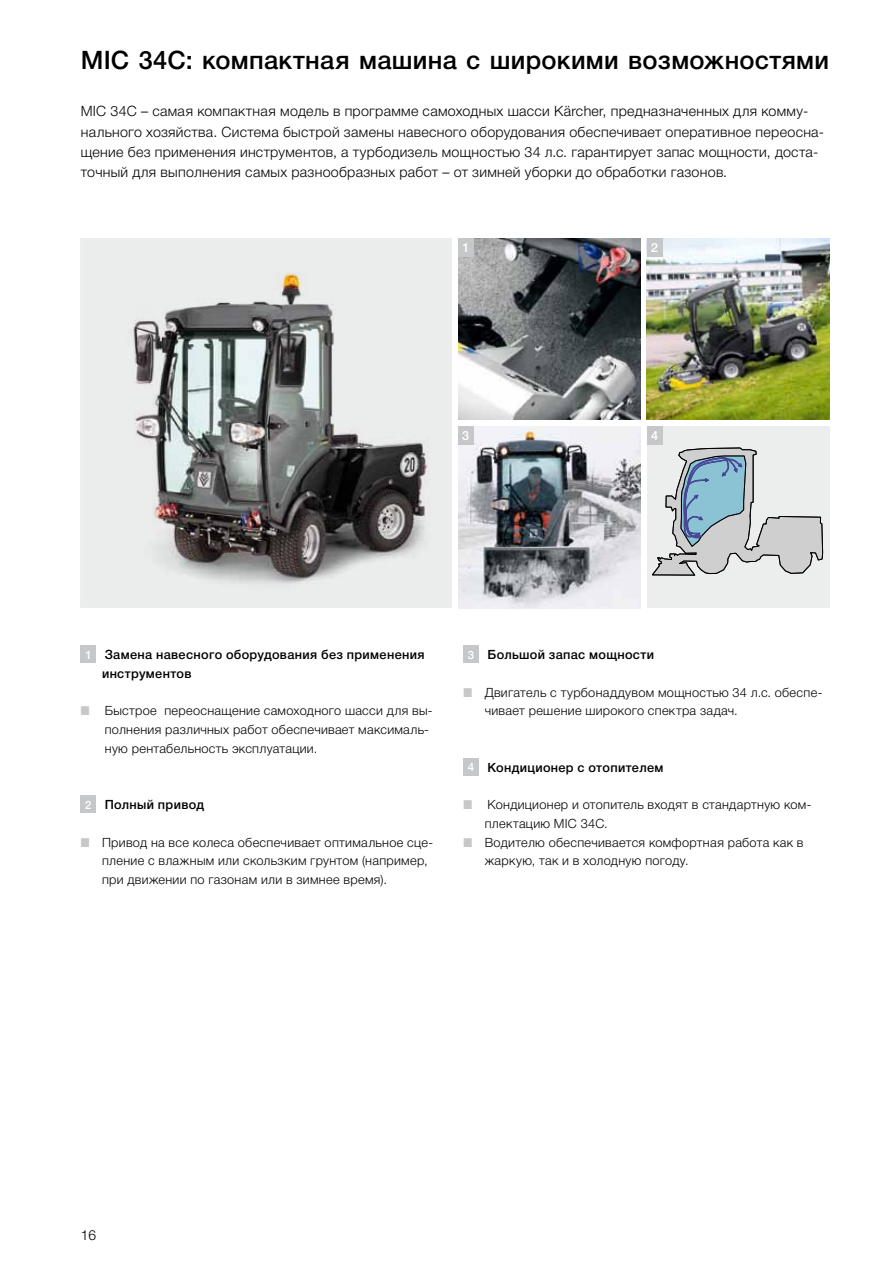
<style>
.page{position:relative;width:893px;height:1263px;background:#fff}
.page>*{position:absolute;margin:0;border:0;box-sizing:border-box;transform-origin:0 0}
.t1{font:500 25.5px "Helvetica Neue Cyr";letter-spacing:.01em;color:#000}
.t2{font:300 14.25px/20.2px "Helvetica Neue Cyr";letter-spacing:.02em;color:#000}
.t3{font:300 13.8px "Helvetica Neue Cyr";color:#000}
.t4{font:300 12.75px/18.8px "Helvetica Neue Cyr";letter-spacing:.025em;color:#000}
.t5{font:500 12.75px/18.8px "Helvetica Neue Cyr";letter-spacing:.025em;color:#000}
.t6{font:500 12.75px "Helvetica Neue Cyr";color:#fff}
.s1{font-family:"Helvetica Neue LT Pro"}
.s2{font-size:11.7px;color:#fff}
.s3{color:#c6c7c8}
</style>
<div class="page">
<img style="left:458px;top:426px;width:182px;height:182px">
<img style="left:458px;top:238px;width:182px;height:182px">
<div style="left:647px;top:426px;width:182px;height:182px;background:#eceded"></div>
<svg style="left:652px;top:448px;width:171px;height:127px"></svg>
<img style="left:647px;top:238px;width:182px;height:182px">
<div style="left:458px;top:238px;width:15px;height:19px;background:#c6c7c8"></div>
<div style="left:458px;top:426px;width:15px;height:19px;background:#c6c7c8"></div>
<div style="left:647px;top:426px;width:15px;height:19px;background:#c6c7c8"></div>
<div style="left:647px;top:238px;width:15px;height:19px;background:#c6c7c8"></div>
<div style="left:81px;top:238px;width:371px;height:370px;background:#eceded"></div>
<img style="left:196px;top:272px;width:233px;height:312px">
<img style="left:133px;top:275px;width:294px;height:301px">
<div style="left:463px;top:646px;width:16px;height:17px;background:#c6c7c8"></div>
<div style="left:463px;top:758px;width:16px;height:17px;background:#c6c7c8"></div>
<div style="left:81px;top:646px;width:15px;height:17px;background:#c6c7c8"></div>
<div style="left:81px;top:796px;width:15px;height:17px;background:#c6c7c8"></div>
<h1 class="t1" style="left:81px;top:46px;width:750px">MIC 34C: компактная машина с широкими возможностями</h1>
<p class="t2" style="left:81px;top:101px;width:745px">MIC 34C – самая компактная модель в программе самоходных шасси <span class="s1">Kärcher</span>, предназначенных для комму&shy;нального хозяйства. Система быстрой замены навесного оборудования обеспечивает оперативное переосна&shy;щение без применения инструментов, а турбодизель мощностью 34 л.с. гарантирует запас мощности, доста&shy;точный для выполнения самых разнообразных работ – от зимней уборки до обработки газонов.</p>
<p class="t6" style="left:462px;top:241px;width:9px">1</p>
<p class="t6" style="left:651px;top:241px;width:9px">2</p>
<p class="t6" style="left:462px;top:429px;width:9px">3</p>
<p class="t6" style="left:651px;top:429px;width:9px">4</p>
<p class="t5" style="left:102px;top:645px;width:324px;text-indent:-17px"><span class="s2">1</span> Замена навесного оборудования без применения инструментов</p>
<p class="t4" style="left:105px;top:702px;width:329px;text-indent:-24px"><span class="s3">■</span> Быстрое переоснащение самоходного шасси для вы&shy;полнения различных работ обеспечивает максималь&shy;ную рентабельность эксплуатации.</p>
<p class="t5" style="left:85px;top:795px;width:121px"><span class="s2">2</span> Полный привод</p>
<p class="t4" style="left:102px;top:833px;width:333px;text-indent:-21px"><span class="s3">■</span> Привод на все колеса обеспечивает оптимальное сце&shy;пление с влажным или скользким грунтом (например, при движении по газонам или в зимнее время).</p>
<p class="t5" style="left:468px;top:645px;width:188px"><span class="s2">3</span> Большой запас мощности</p>
<p class="t4" style="left:485px;top:683px;width:339px;text-indent:-21px"><span class="s3">■</span> Двигатель с турбонаддувом мощностью 34 л.с. обеспе&shy;чивает решение широкого спектра задач.</p>
<p class="t5" style="left:468px;top:758px;width:197px"><span class="s2">4</span> Кондиционер с отопителем</p>
<p class="t4" style="left:485px;top:795px;width:328px;text-indent:-21px"><span class="s3">■</span> Кондиционер и отопитель входят в стандартную ком&shy;плектацию MIC 34C.</p>
<p class="t4" style="left:485px;top:833px;width:320px;text-indent:-21px"><span class="s3">■</span> Водителю обеспечивается комфортная работа как в жаркую, так и в холодную погоду.</p>
<p class="t3" style="left:81px;top:1227px;width:17px">16</p>
</div>
